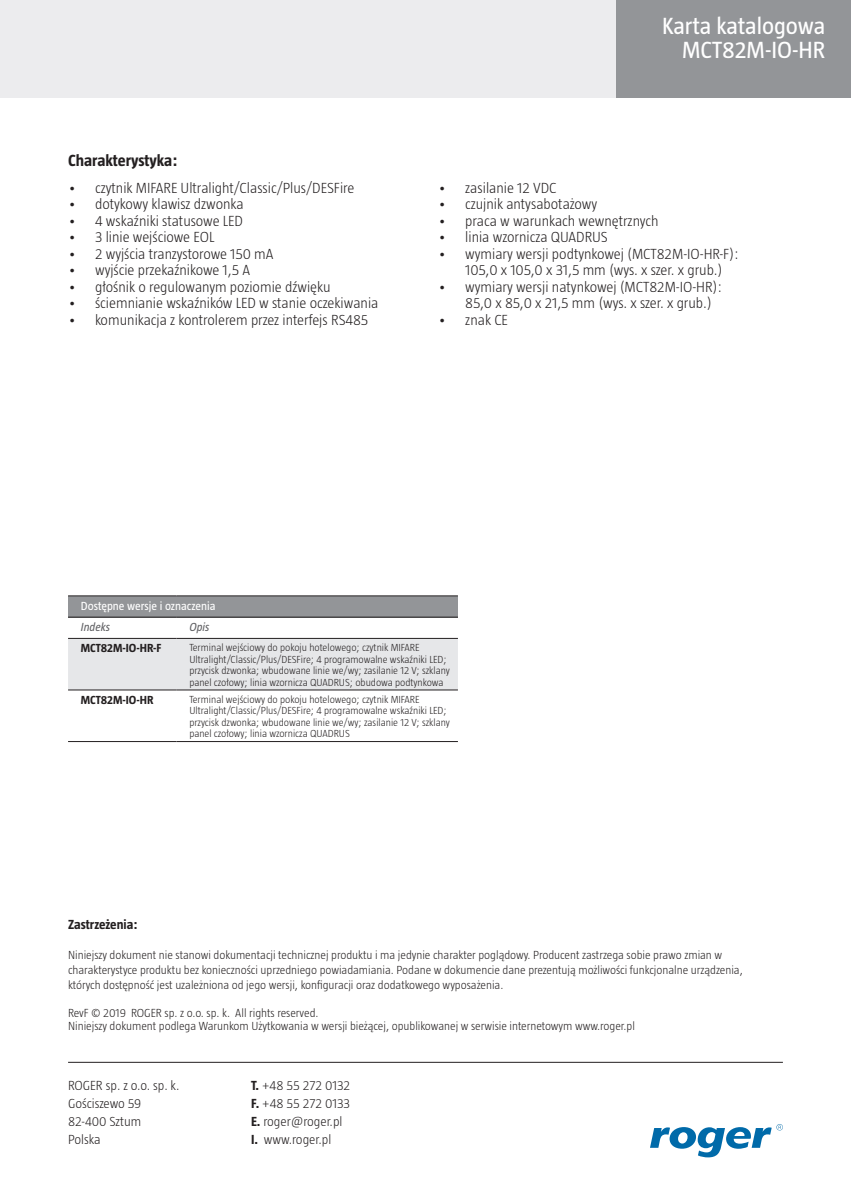
<style>
.page{position:relative;width:851px;height:1191px;background:#fff}
.page>*{position:absolute;margin:0;border:0;box-sizing:border-box;transform-origin:0 0}
.t1{font:24px/24px "Taz";color:#fff;text-align:right}
.t2{font:300 24px/24px "Taz";color:#fff;text-align:right}
.t3{font:700 16.5px "Taz";color:#231f20}
.t4{font:300 15px/16.5px "Taz";color:#231f20}
.t5{font:300 13.5px/18px "Taz";color:#231f20}
.t6{font:700 13.5px "Taz";color:#231f20}
.t7{font:300 12px/15px "Taz";color:#231f20}
.t8{font:700 12px "Taz";color:#231f20}
.t9{font:12px "Taz";color:#fff}
.t10{font:italic 12px "Taz";color:#636366}
.t11{font:300 10.5px/11.6px "Taz";color:#231f20}
.s1{font-weight:700}
</style>
<div class="page">
<div style="left:612px;top:0;width:238px;height:98px;background:#939598"></div>
<div style="left:0;top:0;width:615px;height:97px;background:#ececee"></div>
<svg style="left:650px;top:1124px;width:132px;height:33px"></svg>
<div style="left:68px;top:596px;width:390px;height:21px;background:#939598"></div>
<div style="left:68px;top:639px;width:390px;height:50px;background:#e6e7e9"></div>
<hr style="left:68px;top:617px;width:108px;height:1px;background:#231f20">
<hr style="left:176px;top:617px;width:282px;height:1px;background:#231f20">
<hr style="left:68px;top:638px;width:108px;height:1px;background:#231f20">
<hr style="left:176px;top:638px;width:282px;height:1px;background:#231f20">
<hr style="left:68px;top:595px;width:108px;height:1px;background:#231f20">
<hr style="left:176px;top:595px;width:282px;height:1px;background:#231f20">
<hr style="left:68px;top:741px;width:108px;height:1px;background:#231f20">
<hr style="left:176px;top:741px;width:282px;height:1px;background:#231f20">
<hr style="left:68px;top:689px;width:108px;height:1px;background:#231f20">
<hr style="left:176px;top:689px;width:282px;height:1px;background:#231f20">
<hr style="left:68px;top:1062px;width:714px;height:1px;background:#231f20">
<p class="t3" style="left:68px;top:151px;width:111px">Charakterystyka:</p>
<p class="t4" style="left:68px;top:179px;width:288px">• czytnik MIFARE Ultralight/Classic/Plus/DESFire</p>
<p class="t4" style="left:68px;top:196px;width:177px">• dotykowy klawisz dzwonka</p>
<p class="t4" style="left:68px;top:212px;width:176px">• 4 wskaźniki statusowe LED</p>
<p class="t4" style="left:68px;top:229px;width:148px">• 3 linie wejściowe EOL</p>
<p class="t4" style="left:68px;top:245px;width:207px">• 2 wyjścia tranzystorowe 150 mA</p>
<p class="t4" style="left:68px;top:262px;width:183px">• wyjście przekaźnikowe 1,5 A</p>
<p class="t4" style="left:68px;top:278px;width:264px">• głośnik o regulowanym poziomie dźwięku</p>
<p class="t4" style="left:68px;top:295px;width:312px">• ściemnianie wskaźników LED w stanie oczekiwania</p>
<p class="t4" style="left:68px;top:311px;width:302px">• komunikacja z kontrolerem przez interfejs RS485</p>
<h1 class="t1" style="left:662px;top:14px;width:165px">Karta katalogowa<br>MCT82M-IO-HR</h1>
<h1 class="t2" style="left:686px;top:20px;width:136px">Kontrolery serii<br>PRxx1</h1>
<p class="t4" style="left:438px;top:179px;width:120px">• zasilanie 12 VDC</p>
<p class="t4" style="left:438px;top:196px;width:160px">• czujnik antysabotażowy</p>
<p class="t4" style="left:438px;top:212px;width:222px">• praca w warunkach wewnętrznych</p>
<p class="t4" style="left:438px;top:229px;width:171px">• linia wzornicza QUADRUS</p>
<p class="t4" style="left:465px;top:245px;width:275px;text-indent:-27px">• wymiary wersji podtynkowej (MCT82M-IO-HR-F):<br>105,0 x 105,0 x 31,5 mm (wys. x szer. x grub.)</p>
<p class="t4" style="left:465px;top:278px;width:258px;text-indent:-27px">• wymiary wersji natynkowej (MCT82M-IO-HR):<br>85,0 x 85,0 x 21,5 mm (wys. x szer. x grub.)</p>
<p class="t4" style="left:438px;top:311px;width:71px">• znak CE</p>
<p class="t9" style="left:81px;top:599px;width:136px">Dostępne wersje i oznaczenia</p>
<p class="t10" style="left:81px;top:620px;width:31px">Indeks</p>
<p class="t10" style="left:189px;top:620px;width:22px">Opis</p>
<p class="t8" style="left:81px;top:641px;width:82px">MCT82M-IO-HR-F</p>
<p class="t11" style="left:189px;top:641px;width:262px">Terminal wejściowy do pokoju hotelowego; czytnik MIFARE Ultralight/Classic/Plus/DESFire; 4 programowalne wskaźniki LED; przycisk dzwonka; wbudowane linie we/wy; zasilanie 12 V; szklany panel czołowy; linia wzornicza QUADRUS; obudowa podtynkowa</p>
<p class="t8" style="left:81px;top:693px;width:74px">MCT82M-IO-HR</p>
<p class="t11" style="left:189px;top:693px;width:262px">Terminal wejściowy do pokoju hotelowego; czytnik MIFARE Ultralight/Classic/Plus/DESFire; 4 programowalne wskaźniki LED; przycisk dzwonka; wbudowane linie we/wy; zasilanie 12 V; szklany panel czołowy; linia wzornicza QUADRUS</p>
<p class="t6" style="left:68px;top:916px;width:71px">Zastrzeżenia:</p>
<p class="t7" style="left:68px;top:946px;width:676px">Niniejszy dokument nie stanowi dokumentacji technicznej produktu i ma jedynie charakter poglądowy. Producent zastrzega sobie prawo zmian w charakterystyce produktu bez konieczności uprzedniego powiadamiania. Podane w dokumencie dane prezentują możliwości funkcjonalne urządzenia, których dostępność jest uzależniona od jego wersji, konfiguracji oraz dodatkowego wyposażenia.</p>
<p class="t7" style="left:68px;top:1006px;width:568px;line-height:13.2px">RevF © 2019 ROGER sp. z o.o. sp. k. All rights reserved.<br>Niniejszy dokument podlega Warunkom Użytkowania w wersji bieżącej, opublikowanej w serwisie internetowym www.roger.pl</p>
<p class="t5" style="left:68px;top:1076px;width:113px">ROGER sp. z o.o. sp. k.<br>Gościszewo 59<br>82-400 Sztum<br>Polska</p>
<p class="t5" style="left:251px;top:1076px;width:101px"><span class="s1">T.</span> +48 55 272 0132<br><span class="s1">F.</span> +48 55 272 0133<br><span class="s1">E.</span> roger@roger.pl<br><span class="s1">I.</span> www.roger.pl</p>
</div>
